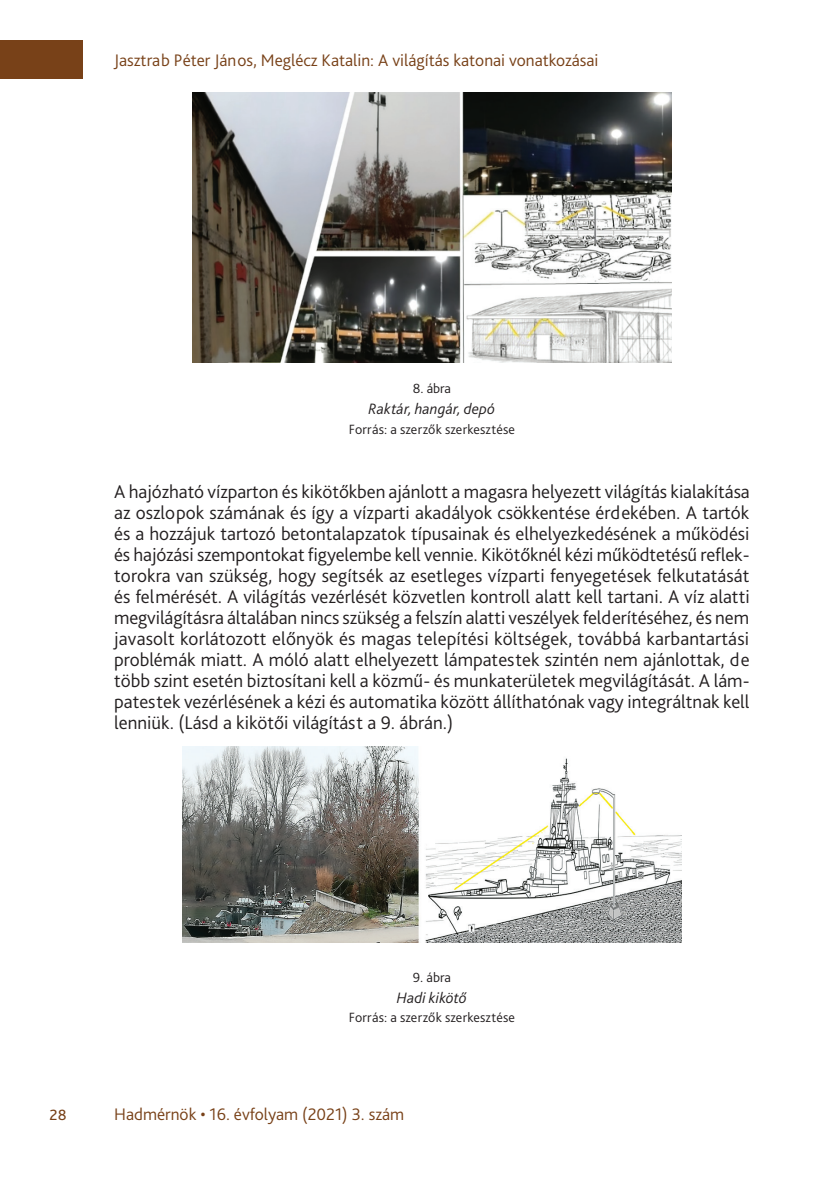
<style>
.page{position:relative;width:834px;height:1181px;background:#fff}
.page>*{position:absolute;margin:0;border:0;box-sizing:border-box;transform-origin:0 0}
._3_1_első_bekezdés{font:300 19.25px/21px "Bliss Pro";color:#231f20;text-align:justify}
.t1{font:300 19.25px "Bliss Pro";color:#784118}
.t2{font:300 17.5px "Bliss Pro";color:#784118}
._8_Ábra__képalárás{font:italic 300 15.75px "Bliss Pro";letter-spacing:.01em;color:#231f20}
._8_ábra_forrás{font:300 14px "Bliss Pro";letter-spacing:.015em;color:#231f20}
._8_Ábra_Száma{font:300 14px "Bliss Pro";color:#231f20}
</style>
<div class="page">
<div style="left:0;top:41px;width:83px;height:38px;background:#784118"></div>
<img style="left:192px;top:92px;width:479px;height:270px">
<img style="left:182px;top:746px;width:499px;height:196px">
<p class="t2" style="left:114px;top:49px;width:486px">Jasztrab Péter János, Meglécz Katalin: A világítás katonai vonatkozásai</p>
<p class="_8_Ábra_Száma" style="left:412px;top:380px;width:40px">8. ábra</p>
<p class="_8_Ábra__képalárás" style="left:368px;top:399px;width:128px">Raktár, hangár, depó</p>
<p class="_8_ábra_forrás" style="left:348px;top:421px;width:168px">Forrás: a szerzők szerkesztése</p>
<p class="_3_1_első_bekezdés" style="left:114px;top:481px;width:637px">A hajózható vízparton és kikötőkben ajánlott a magasra helyezett világítás kialakítása az oszlopok számának és így a vízparti akadályok csökkentése érdekében. A tartók és a hozzájuk tartozó betontalapzatok típusainak és elhelyezkedésének a működési és hajózási szempontokat figyelembe kell vennie. Kikötőknél kézi működtetésű reflek&shy;torokra van szükség, hogy segítsék az esetleges vízparti fenyegetések felkutatását és felmérését. A világítás vezérlését közvetlen kontroll alatt kell tartani. A víz alatti megvilágításra általában nincs szükség a felszín alatti veszélyek felderítéséhez, és nem javasolt korlátozott előnyök és magas telepítési költségek, továbbá karbantartási problémák miatt. A móló alatt elhelyezett lámpatestek szintén nem ajánlottak, de több szint esetén biztosítani kell a közmű- és munkaterületek megvilágítását. A lám&shy;patestek vezérlésének a kézi és automatika között állíthatónak vagy integráltnak kell lenniük. (Lásd a kikötői világítást a -9. ábrán.)</p>
<p class="_8_Ábra_Száma" style="left:413px;top:968px;width:40px">9. ábra</p>
<p class="_8_Ábra__képalárás" style="left:397px;top:987px;width:71px">Hadi kikötő</p>
<p class="_8_ábra_forrás" style="left:348px;top:1009px;width:168px">Forrás: a szerzők szerkesztése</p>
<p class="t1" style="left:50px;top:1102px;width:19px">28</p>
<p class="t2" style="left:114px;top:1103px;width:291px">Hadmérnök • 16. évfolyam (2021) 3. szám</p>
</div>
